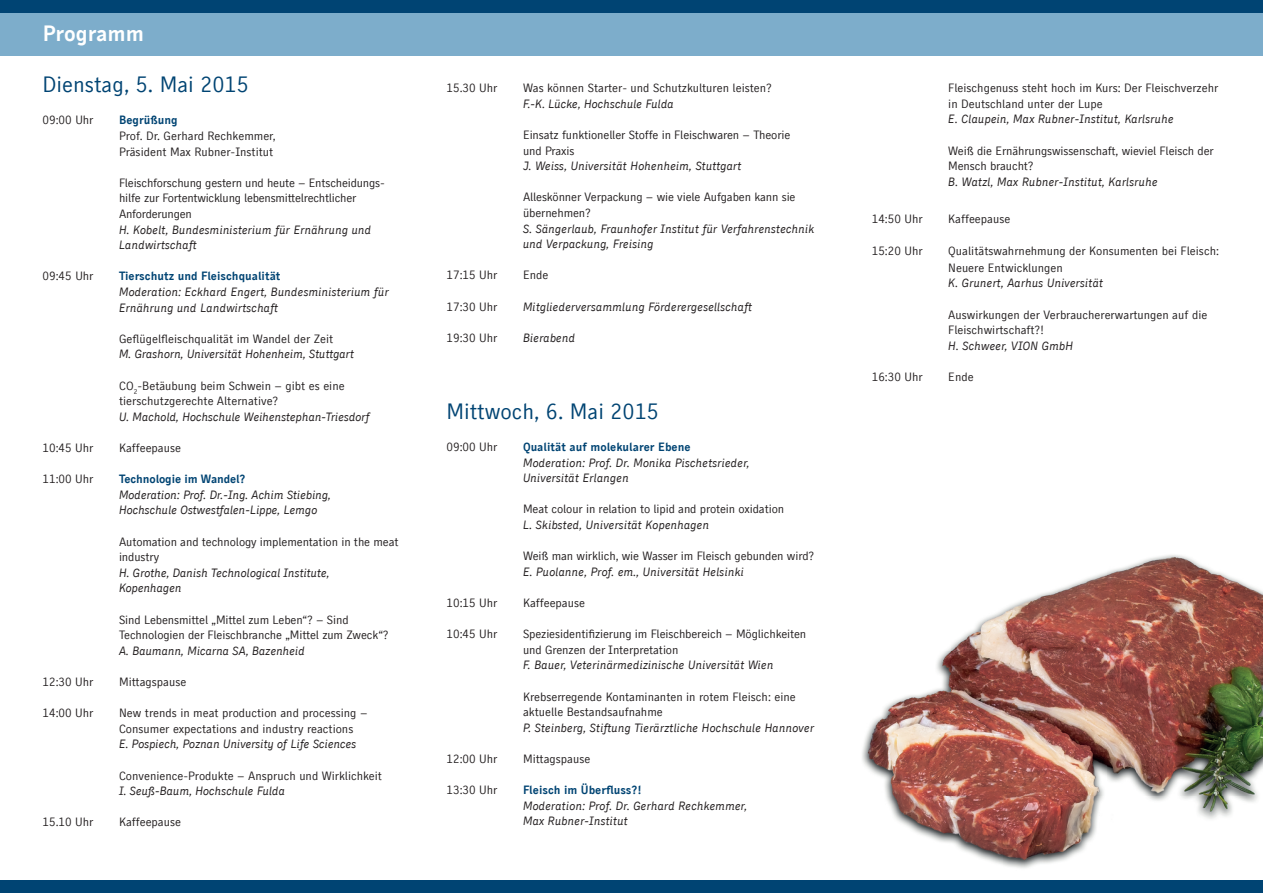
<style>
.page{position:relative;width:1263px;height:893px;background:#fff}
.page>*{position:absolute;margin:0;border:0;box-sizing:border-box;transform-origin:0 0}
.t1{font:22.05px "Skopex Gothic Reg TF";color:#004473}
.t2{font:22.05px "Skopex Gothic Bld TF";color:#fff}
.t3{font:12px/15.6px "Skopex Gothic Reg TF";letter-spacing:-.01em;color:#231f20}
.t4{font:12px/15.6px "Skopex Gothic Reg Ita TF";color:#231f20}
.t5{font:12px "Skopex Gothic Bld TF";color:#004473}
</style>
<div class="page">
<img style="left:862px;top:555px;width:401px;height:313px">
<div style="left:0;top:13px;width:1263px;height:42px;background:#7dadcb"></div>
<div style="left:0;top:880px;width:1263px;height:13px;background:#004473"></div>
<div style="left:0;top:0;width:1263px;height:13px;background:#004473"></div>
<h1 class="t2" style="left:43px;top:21px;width:103px">Programm</h1>
<h1 class="t1" style="left:43px;top:71px;width:208px">Dienstag, 5. Mai 2015</h1>
<p class="t3" style="left:43px;top:112px;width:53px">09:00 Uhr</p>
<p class="t5" style="left:119px;top:113px;width:60px">Begrüßung</p>
<p class="t3" style="left:119px;top:128px;width:158px">Prof. Dr. Gerhard Rechkemmer,<br>Präsident Max Rubner-Institut</p>
<p class="t3" style="left:119px;top:175px;width:267px">Fleischforschung gestern und heute – Entscheidungs&shy;hilfe zur Fortentwicklung lebensmittelrechtlicher<br>Anforderungen</p>
<p class="t4" style="left:119px;top:222px;width:254px">H. Kobelt, Bundesministerium für Ernährung und<br>Landwirtschaft</p>
<p class="t3" style="left:43px;top:268px;width:53px">09:45 Uhr</p>
<p class="t5" style="left:119px;top:269px;width:163px">Tierschutz und Fleischqualität</p>
<p class="t4" style="left:119px;top:284px;width:272px">Moderation: Eckhard Engert, Bundesministerium für<br>Ernährung und Landwirtschaft</p>
<p class="t3" style="left:119px;top:331px;width:216px">Geflügelfleischqualität im Wandel der Zeit</p>
<p class="t4" style="left:119px;top:346px;width:237px">M. Grashorn, Universität Hohenheim, Stuttgart</p>
<p class="t3" style="left:119px;top:378px;width:227px">CO<sub>2</sub>-Betäubung beim Schwein – gibt es eine tierschutzgerechte Alternative?</p>
<p class="t4" style="left:119px;top:409px;width:252px">U. Machold, Hochschule Weihenstephan-Triesdorf</p>
<p class="t3" style="left:43px;top:440px;width:53px">10:45 Uhr</p>
<p class="t3" style="left:119px;top:440px;width:64px">Kaffeepause</p>
<p class="t3" style="left:43px;top:471px;width:53px">11:00 Uhr</p>
<p class="t5" style="left:119px;top:472px;width:128px">Technologie im Wandel?</p>
<p class="t4" style="left:119px;top:487px;width:214px">Moderation: Prof. Dr.-Ing. Achim Stiebing,<br>Hochschule Ostwestfalen-Lippe, Lemgo</p>
<p class="t3" style="left:119px;top:534px;width:281px">Automation and technology implementation in the meat industry</p>
<p class="t4" style="left:119px;top:565px;width:212px">H. Grothe, Danish Technological Institute,<br>Kopenhagen</p>
<p class="t3" style="left:119px;top:612px;width:271px">Sind Lebensmittel „Mittel zum Leben“? – Sind<br>Technologien der Fleischbranche „Mittel zum Zweck“?</p>
<p class="t4" style="left:119px;top:643px;width:187px">A. Baumann, Micarna SA, Bazenheid</p>
<p class="t3" style="left:43px;top:674px;width:53px">12:30 Uhr</p>
<p class="t3" style="left:119px;top:674px;width:69px">Mittagspause</p>
<p class="t3" style="left:43px;top:705px;width:53px">14:00 Uhr</p>
<p class="t3" style="left:119px;top:705px;width:250px">New trends in meat production and processing –<br>Consumer expectations and industry reactions</p>
<p class="t4" style="left:119px;top:736px;width:239px">E. Pospiech, Poznan University of Life Sciences</p>
<p class="t3" style="left:119px;top:768px;width:265px">Convenience-Produkte – Anspruch und Wirklichkeit</p>
<p class="t4" style="left:119px;top:783px;width:168px">I. Seuß-Baum, Hochschule Fulda</p>
<p class="t3" style="left:43px;top:814px;width:53px">15.10 Uhr</p>
<p class="t3" style="left:119px;top:814px;width:64px">Kaffeepause</p>
<p class="t3" style="left:446px;top:80px;width:53px">15.30 Uhr</p>
<p class="t3" style="left:523px;top:80px;width:250px">Was können Starter- und Schutzkulturen leisten?</p>
<p class="t4" style="left:523px;top:96px;width:152px">F.-K. Lücke, Hochschule Fulda</p>
<p class="t3" style="left:523px;top:127px;width:269px">Einsatz funktioneller Stoffe in Fleischwaren – Theorie und Praxis</p>
<p class="t4" style="left:523px;top:158px;width:220px">J. Weiss, Universität Hohenheim, Stuttgart</p>
<p class="t3" style="left:523px;top:189px;width:274px">Alleskönner Verpackung – wie viele Aufgaben kann sie übernehmen?</p>
<p class="t4" style="left:523px;top:221px;width:293px">S. Sängerlaub, Fraunhofer Institut für Verfahrenstechnik und Verpackung, Freising</p>
<p class="t3" style="left:446px;top:267px;width:53px">17:15 Uhr</p>
<p class="t3" style="left:523px;top:267px;width:27px">Ende</p>
<p class="t3" style="left:446px;top:299px;width:53px">17:30 Uhr</p>
<p class="t4" style="left:523px;top:299px;width:231px">Mitgliederversammlung Förderergesellschaft</p>
<p class="t3" style="left:446px;top:330px;width:53px">19:30 Uhr</p>
<p class="t4" style="left:523px;top:330px;width:54px">Bierabend</p>
<h1 class="t1" style="left:446px;top:399px;width:214px">Mittwoch, 6. Mai 2015</h1>
<p class="t3" style="left:446px;top:439px;width:53px">09:00 Uhr</p>
<p class="t5" style="left:523px;top:440px;width:169px">Qualität auf molekularer Ebene</p>
<p class="t4" style="left:523px;top:455px;width:228px">Moderation: Prof. Dr. Monika Pischetsrieder,<br>Universität Erlangen</p>
<p class="t3" style="left:523px;top:501px;width:263px">Meat colour in relation to lipid and protein oxidation</p>
<p class="t4" style="left:523px;top:517px;width:188px">L. Skibsted, Universität Kopenhagen</p>
<p class="t3" style="left:523px;top:548px;width:293px">Weiß man wirklich, wie Wasser im Fleisch gebunden wird?</p>
<p class="t4" style="left:523px;top:564px;width:223px">E. Puolanne, Prof. em., Universität Helsinki</p>
<p class="t3" style="left:446px;top:595px;width:53px">10:15 Uhr</p>
<p class="t3" style="left:523px;top:595px;width:64px">Kaffeepause</p>
<p class="t3" style="left:446px;top:626px;width:53px">10:45 Uhr</p>
<p class="t3" style="left:523px;top:626px;width:285px">Speziesidentifizierung im Fleischbereich – Möglichkeiten und Grenzen der Interpretation</p>
<p class="t4" style="left:523px;top:657px;width:252px">F. Bauer, Veterinärmedizinische Universität Wien</p>
<p class="t3" style="left:523px;top:689px;width:274px">Krebserregende Kontaminanten in rotem Fleisch: eine aktuelle Bestandsaufnahme</p>
<p class="t4" style="left:523px;top:720px;width:293px">P. Steinberg, Stiftung Tierärztliche Hochschule Hannover</p>
<p class="t3" style="left:446px;top:751px;width:53px">12:00 Uhr</p>
<p class="t3" style="left:523px;top:751px;width:69px">Mittagspause</p>
<p class="t3" style="left:446px;top:782px;width:53px">13:30 Uhr</p>
<p class="t5" style="left:523px;top:783px;width:120px">Fleisch im Überfluss?!</p>
<p class="t4" style="left:523px;top:798px;width:226px">Moderation: Prof. Dr. Gerhard Rechkemmer,<br>Max Rubner-Institut</p>
<p class="t3" style="left:948px;top:80px;width:272px">Fleischgenuss steht hoch im Kurs: Der Fleischverzehr in Deutschland unter der Lupe</p>
<p class="t4" style="left:948px;top:111px;width:227px">E. Claupein, Max Rubner-Institut, Karlsruhe</p>
<p class="t3" style="left:948px;top:143px;width:267px">Weiß die Ernährungswissenschaft, wieviel Fleisch der<br>Mensch braucht?</p>
<p class="t4" style="left:948px;top:174px;width:211px">B. Watzl, Max Rubner-Institut, Karlsruhe</p>
<p class="t3" style="left:872px;top:211px;width:53px">14:50 Uhr</p>
<p class="t3" style="left:948px;top:211px;width:64px">Kaffeepause</p>
<p class="t3" style="left:872px;top:243px;width:53px">15:20 Uhr</p>
<p class="t3" style="left:948px;top:243px;width:272px;line-height:16.4px">Qualitätswahrnehmung der Konsumenten bei Fleisch:<br>Neuere Entwicklungen</p>
<p class="t4" style="left:948px;top:275px;width:157px">K. Grunert, Aarhus Universität</p>
<p class="t3" style="left:948px;top:307px;width:261px">Auswirkungen der Verbrauchererwartungen auf die<br>Fleischwirtschaft?!</p>
<p class="t4" style="left:948px;top:338px;width:126px">H. Schweer, VION GmbH</p>
<p class="t3" style="left:872px;top:369px;width:53px">16:30 Uhr</p>
<p class="t3" style="left:948px;top:369px;width:27px">Ende</p>
</div>
